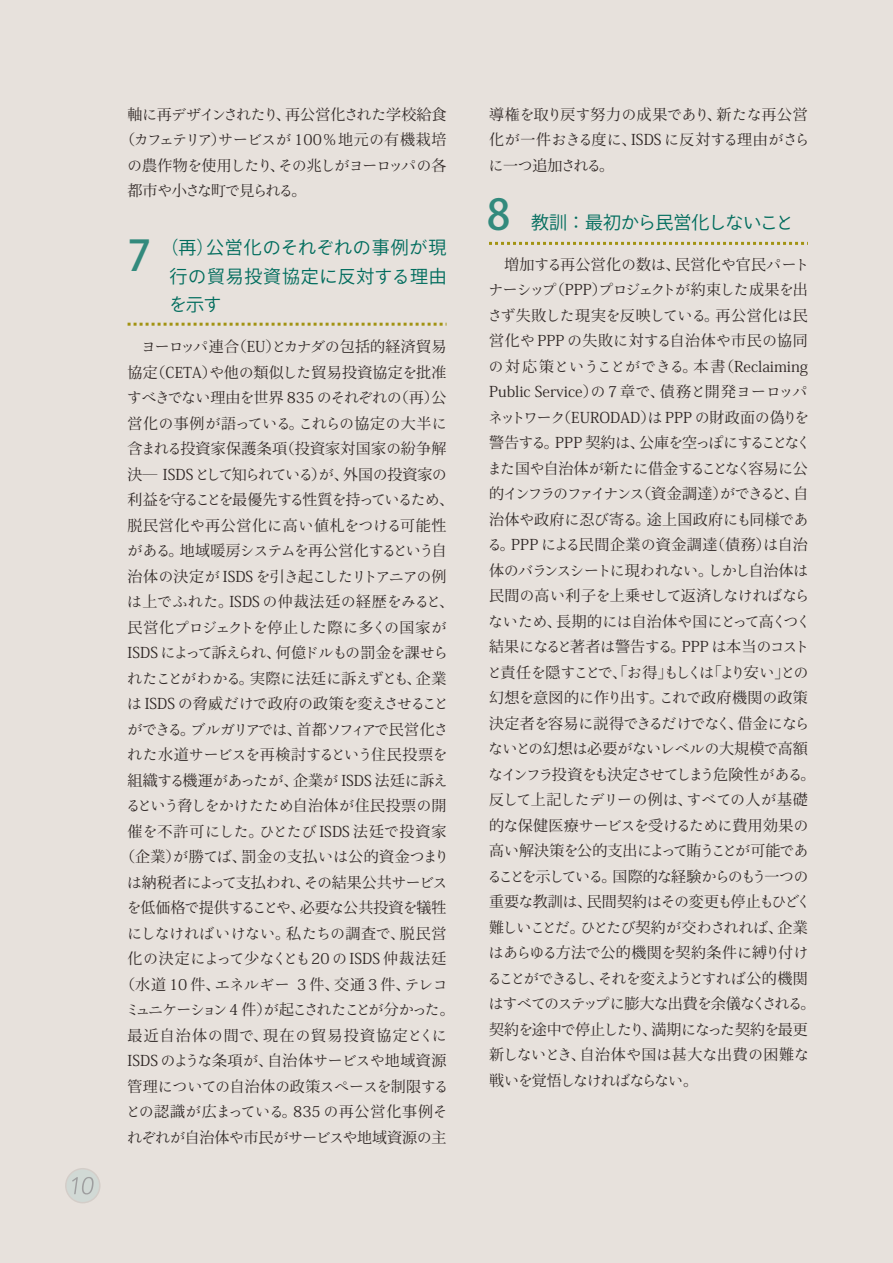
<style>
.page{position:relative;width:893px;height:1263px;background:#e7e1dc}
.page>*{position:absolute;margin:0;border:0;box-sizing:border-box;transform-origin:0 0}
.t1{font:500 42px "Ryo Gothic Plus N";color:#338a7d}
.t2{font:18px/28.5px "Ryo Gothic Plus N";letter-spacing:.01em;color:#006c5d;text-align:justify}
.t3{font:18px "Ryo Gothic Plus N";letter-spacing:-.02em;color:#006c5d}
.t4{font:15px/25.5px "Ryo Text Plus N";letter-spacing:-.015em;color:#2e2624}
.t5{font:15px "Ryo Text Plus N";letter-spacing:.005em;color:#2e2624}
.t6{font:15px "Ryo Text Plus N";letter-spacing:-.065em;color:#2e2624}
.t7{font:15px "Ryo Text Plus N";letter-spacing:-.08em;color:#2e2624}
.t8{font:15px "Ryo Text Plus N";letter-spacing:.025em;color:#2e2624}
.t9{font:15px "Ryo Text Plus N";letter-spacing:.02em;color:#2e2624}
.t10{font:15px "Ryo Text Plus N";letter-spacing:-.12em;color:#2e2624}
.t11{font:15px "Ryo Text Plus N";letter-spacing:-.04em;color:#2e2624}
.t12{font:15px "Ryo Text Plus N";letter-spacing:-.09em;color:#2e2624}
.t13{font:15px "Ryo Text Plus N";letter-spacing:-.05em;color:#2e2624}
.t14{font:15px "Ryo Text Plus N";letter-spacing:.015em;color:#2e2624}
.t15{font:15px "Ryo Text Plus N";letter-spacing:-.045em;color:#2e2624}
.t16{font:15px "Ryo Text Plus N";letter-spacing:.045em;color:#2e2624}
.t17{font:15px "Ryo Text Plus N";letter-spacing:.06em;color:#2e2624}
.t18{font:15px "Ryo Text Plus N";letter-spacing:-.07em;color:#2e2624}
</style>
<div class="page">
<svg style="left:489px;top:242px;width:319px;height:3px"></svg>
<svg style="left:128px;top:323px;width:319px;height:3px"></svg>
<svg style="left:65px;top:1168px;width:36px;height:35px"></svg>
<p class="t4" style="left:128px;top:101px;width:320px">軸に再デザインされたり、再公営化された学校給食</p>
<p class="t4" style="left:120px;top:127px;width:328px">（カフェテリア）サービスが 100％地元の有機栽培</p>
<p class="t6" style="left:127px;top:156px;width:321px">の農作物を使用したり、その兆しがヨーロッパの各</p>
<p class="t18" style="left:128px;top:181px;width:180px">都市や小さな町で見られる。</p>
<p class="t2" style="left:169px;top:234px;width:279px;text-indent:-8px">（再）公営化のそれぞれの事例が現行の貿易投資協定に反対する理由を示す</p>
<p class="t4" style="left:141px;top:334px;width:307px">ヨーロッパ連合（EU）とカナダの包括的経済貿易</p>
<p class="t4" style="left:128px;top:359px;width:320px">協定（CETA）や他の類似した貿易投資協定を批准</p>
<p class="t11" style="left:127px;top:388px;width:321px">すべきでない理由を世界 835 のそれぞれの（再）公</p>
<p class="t9" style="left:128px;top:414px;width:321px">営化の事例が語っている。これらの協定の大半に</p>
<p class="t9" style="left:128px;top:439px;width:320px">含まれる投資家保護条項（投資家対国家の紛争解</p>
<p class="t4" style="left:128px;top:461px;width:321px">決― ISDSとして知られている）が、外国の投資家の</p>
<p class="t12" style="left:128px;top:490px;width:328px">利益を守ることを最優先する性質を持っているため、</p>
<p class="t16" style="left:128px;top:516px;width:320px">脱民営化や再公営化に高い値札をつける可能性</p>
<p class="t7" style="left:128px;top:541px;width:321px">がある。地域暖房システムを再公営化するという自</p>
<p class="t13" style="left:128px;top:567px;width:320px">治体の決定が ISDS を引き起こしたリトアニアの例</p>
<p class="t8" style="left:127px;top:592px;width:329px">は上でふれた。ISDS の仲裁法廷の経歴をみると、</p>
<p class="t4" style="left:128px;top:614px;width:320px">民営化プロジェクトを停止した際に多くの国家が</p>
<p class="t6" style="left:128px;top:643px;width:322px">ISDS によって訴えられ、何億ドルもの罰金を課せら</p>
<p class="t5" style="left:127px;top:669px;width:321px">れたことがわかる。実際に法廷に訴えずとも、企業</p>
<p class="t4" style="left:127px;top:691px;width:323px">は ISDS の脅威だけで政府の政策を変えさせること</p>
<p class="t7" style="left:128px;top:720px;width:322px">ができる。ブルガリアでは、首都ソフィアで民営化さ</p>
<p class="t4" style="left:127px;top:742px;width:322px">れた水道サービスを再検討するという住民投票を</p>
<p class="t4" style="left:128px;top:767px;width:322px">組織する機運があったが、企業が ISDS 法廷に訴え</p>
<p class="t5" style="left:126px;top:796px;width:322px">るという脅しをかけたため自治体が住民投票の開</p>
<p class="t4" style="left:128px;top:818px;width:320px">催を不許可にした。ひとたび ISDS 法廷で投資家</p>
<p class="t14" style="left:120px;top:847px;width:330px">（企業）が勝てば、罰金の支払いは公的資金つまり</p>
<p class="t4" style="left:127px;top:869px;width:322px">は納税者によって支払われ、その結果公共サービス</p>
<p class="t15" style="left:127px;top:898px;width:321px">を低価格で提供することや、必要な公共投資を犠牲</p>
<p class="t5" style="left:127px;top:924px;width:321px">にしなければいけない。私たちの調査で、脱民営</p>
<p class="t4" style="left:128px;top:946px;width:320px">化の決定によって少なくとも20 の ISDS 仲裁法廷</p>
<p class="t4" style="left:120px;top:971px;width:329px">（水道 10 件、エネルギー 3 件、交通 3 件、テレコ</p>
<p class="t10" style="left:125px;top:1000px;width:331px">ミュニケーション 4 件）が起こされたことが分かった。</p>
<p class="t17" style="left:128px;top:1026px;width:321px">最近自治体の間で、現在の貿易投資協定とくに</p>
<p class="t4" style="left:128px;top:1048px;width:320px">ISDS のような条項が、自治体サービスや地域資源</p>
<p class="t4" style="left:128px;top:1073px;width:323px">管理についての自治体の政策スペースを制限する</p>
<p class="t8" style="left:126px;top:1102px;width:324px">との認識が広まっている。835 の再公営化事例そ</p>
<p class="t4" style="left:127px;top:1124px;width:321px">れぞれが自治体や市民がサービスや地域資源の主</p>
<h1 class="t1" style="left:128px;top:229px;width:25px">7</h1>
<p class="t4" style="left:489px;top:101px;width:323px">導権を取り戻す努力の成果であり、新たな再公営化が一件おきる度に、ISDS に反対する理由がさらに一つ追加される。</p>
<h1 class="t1" style="left:487px;top:188px;width:25px">8</h1>
<p class="t3" style="left:531px;top:211px;width:264px">教訓：最初から民営化しないこと</p>
<p class="t4" style="left:487px;top:251px;width:330px;text-indent:17px">増加する再公営化の数は、民営化や官民パートナーシップ（PPP）プロジェクトが約束した成果を出さず失敗した現実を反映している。再公営化は民営化や PPP の失敗に対する自治体や市民の協同の対応策ということができる。本書（Reclaiming<br>Public Service）の 7 章で、債務と開発ヨーロッパネットワーク（EURODAD）は PPP の財政面の偽りを警告する。PPP 契約は、公庫を空っぽにすることなくまた国や自治体が新たに借金することなく容易に公的インフラのファイナンス（資金調達）ができると、自治体や政府に忍び寄る。途上国政府にも同様である。PPP による民間企業の資金調達（債務）は自治体のバランスシートに現われない。しかし自治体は民間の高い利子を上乗せして返済しなければならないため、長期的には自治体や国にとって高くつく結果になると著者は警告する。PPP は本当のコストと責任を隠すことで、「お得」もしくは「より安い」との幻想を意図的に作り出す。これで政府機関の政策決定者を容易に説得できるだけでなく、借金にならないとの幻想は必要がないレベルの大規模で高額なインフラ投資をも決定させてしまう危険性がある。反して上記したデリーの例は、すべての人が基礎的な保健医療サービスを受けるために費用効果の高い解決策を公的支出によって賄うことが可能であることを示している。国際的な経験からのもう一つの重要な教訓は、民間契約はその変更も停止もひどく難しいことだ。ひとたび契約が交わされれば、企業はあらゆる方法で公的機関を契約条件に縛り付けることができるし、それを変えようとすれば公的機関はすべてのステップに膨大な出費を余儀なくされる。契約を途中で停止したり、満期になった契約を最更新しないとき、自治体や国は甚大な出費の困難な戦いを覚悟しなければならない。</p>
</div>
